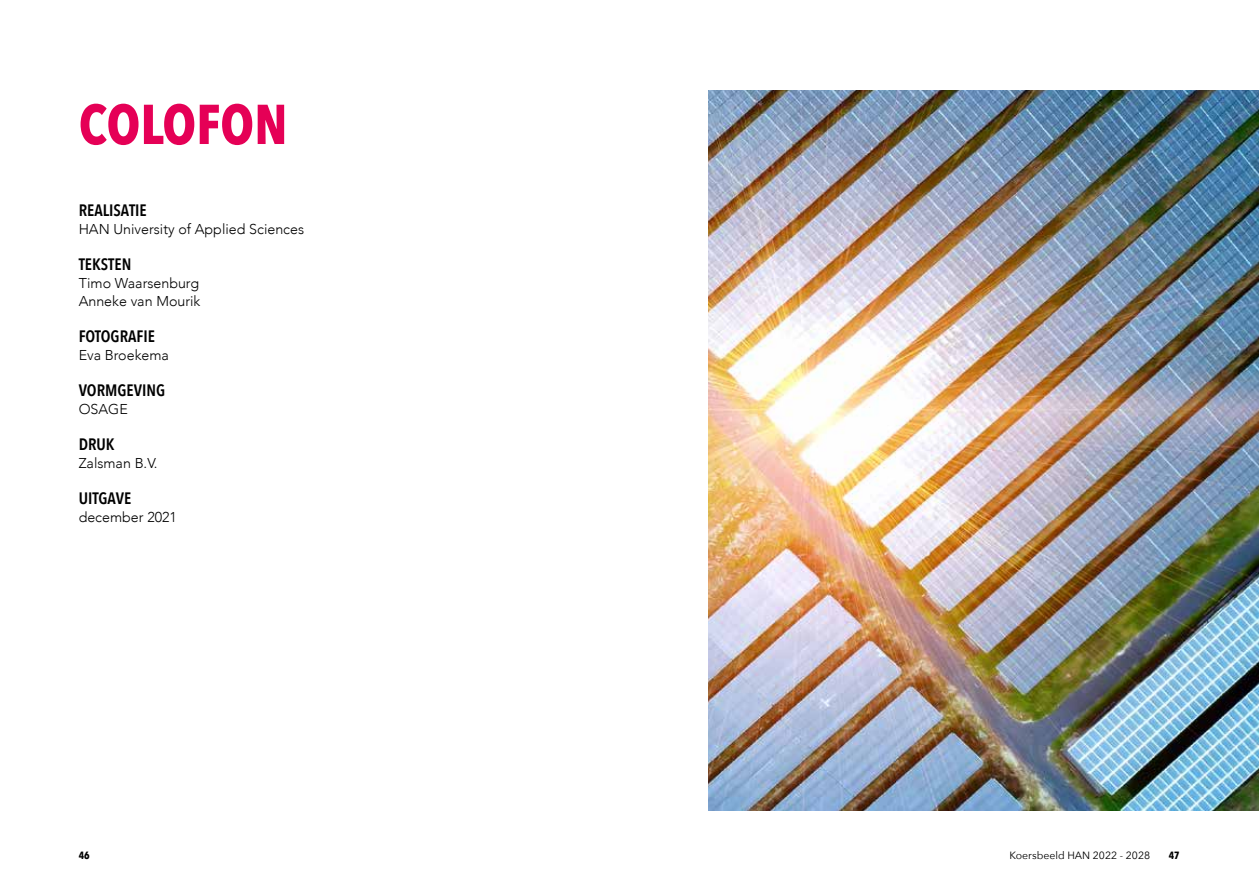
<style>
.page{position:relative;width:1259px;height:893px;background:#fff}
.page>*{position:absolute;margin:0;border:0;box-sizing:border-box;transform-origin:0 0}
.t1{font:700 55.5px "Avenir Next Condensed";color:#e50056}
.t2{font:600 16.5px "Avenir Next Condensed";color:#000}
.t3{font:300 14.25px/18px "Avenir";color:#000}
.t4{font:10.5px "Avenir Next";color:#000}
.t5{font:700 10.5px "Avenir Next Condensed";color:#000}
</style>
<div class="page">
<img style="left:708px;top:90px;width:551px;height:720px">
<h1 class="t1" style="left:79px;top:90px;width:210px">COLOFON</h1>
<p class="t2" style="left:79px;top:196px;width:70px">REALISATIE</p>
<p class="t3" style="left:79px;top:220px;width:227px">HAN University of Applied Sciences</p>
<p class="t2" style="left:79px;top:250px;width:54px">TEKSTEN</p>
<p class="t3" style="left:79px;top:274px;width:123px">Timo Waarsenburg<br>Anneke van Mourik</p>
<p class="t2" style="left:79px;top:322px;width:78px">FOTOGRAFIE</p>
<p class="t3" style="left:79px;top:346px;width:92px">Eva Broekema</p>
<p class="t2" style="left:79px;top:376px;width:88px">VORMGEVING</p>
<p class="t3" style="left:79px;top:400px;width:51px">OSAGE</p>
<p class="t2" style="left:79px;top:430px;width:37px">DRUK</p>
<p class="t3" style="left:79px;top:454px;width:80px">Zalsman B.V.</p>
<p class="t2" style="left:79px;top:484px;width:54px">UITGAVE</p>
<p class="t3" style="left:79px;top:508px;width:100px">december 2021</p>
<p class="t5" style="left:79px;top:849px;width:13px">46</p>
<p class="t4" style="left:1009px;top:847px;width:142px">Koersbeeld HAN 2022 - 2028</p>
<p class="t5" style="left:1168px;top:849px;width:13px">47</p>
</div>
